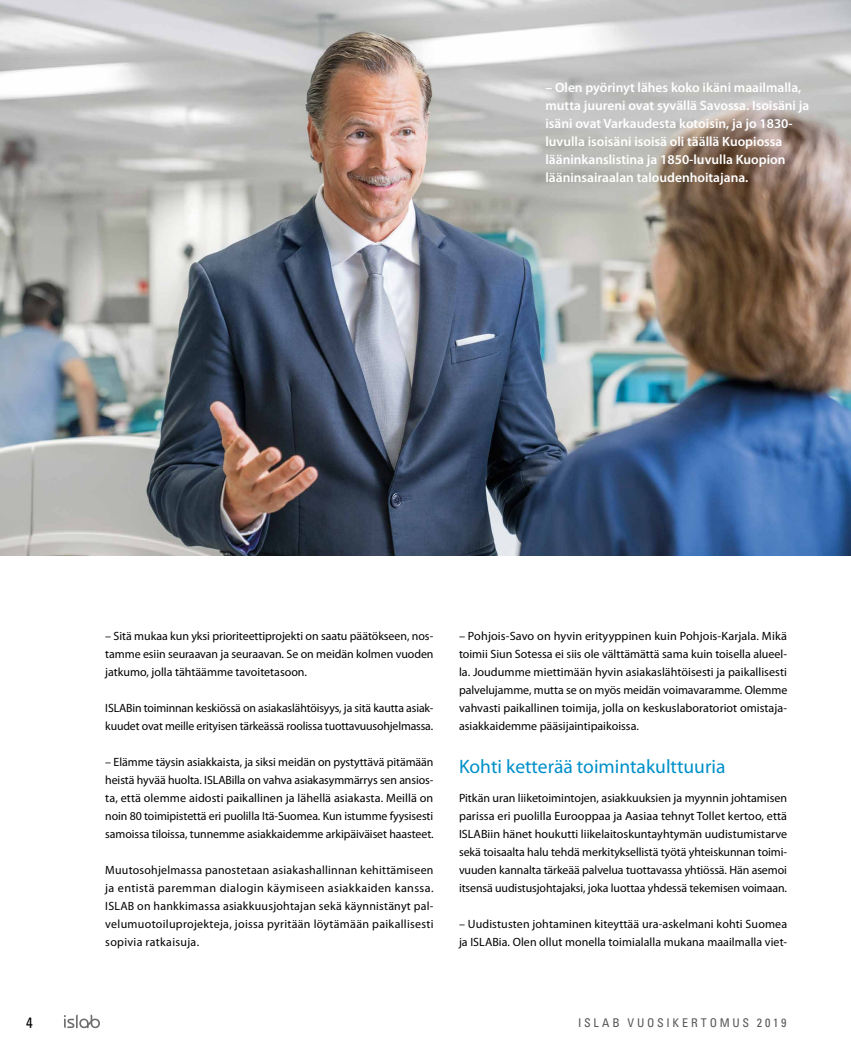
<style>
.page{position:relative;width:851px;height:1063px;background:#fff}
.page>*{position:absolute;margin:0;border:0;box-sizing:border-box;transform-origin:0 0}
.t1{font:19.5px "Myriad Pro";color:#0090c9}
.t2{font:condensed 15px "Univers LT Std";color:#000}
.t3{font:600 13.5px/18px "Myriad Pro";color:#fff}
.t4{font:12px/18px "Myriad Pro";color:#000;text-align:justify}
.t5{font:condensed 12px "Univers LT Std";letter-spacing:.23em;color:#575756}
</style>
<div class="page">
<img style="left:0;top:0;width:850px;height:556px">
<svg style="left:64px;top:1014px;width:36px;height:14px"></svg>
<p class="t3" style="left:545px;top:78px;width:265px">– Olen pyörinyt lähes koko ikäni maailmalla, mutta juureni ovat syvällä Savossa. Isoisäni ja isäni ovat Varkaudesta kotoisin, ja jo 1830- luvulla isoisäni isoisä oli täällä Kuopiossa lääninkanslistina ja 1850-luvulla Kuopion lääninsairaalan taloudenhoitajana.</p>
<p class="t4" style="left:105px;top:626px;width:330px">– Sitä mukaa kun yksi prioriteettiprojekti on saatu päätökseen, nos&shy;tamme esiin seuraavan ja seuraavan. Se on meidän kolmen vuoden jatkumo, jolla tähtäämme tavoitetasoon.</p>
<p class="t4" style="left:105px;top:698px;width:329px">ISLABin toiminnan keskiössä on asiakaslähtöisyys, ja sitä kautta asiak&shy;kuudet ovat meille erityisen tärkeässä roolissa tuottavuusohjelmassa.</p>
<p class="t4" style="left:105px;top:752px;width:330px">– Elämme täysin asiakkaista, ja siksi meidän on pystyttävä pitämään heistä hyvää huolta. ISLABilla on vahva asiakasymmärrys sen ansios&shy;ta, että olemme aidosti paikallinen ja lähellä asiakasta. Meillä on noin 80 toimipistettä eri puolilla Itä-Suomea. Kun istumme fyysisesti samoissa tiloissa, tunnemme asiakkaidemme arkipäiväiset haasteet.</p>
<p class="t4" style="left:105px;top:860px;width:330px">Muutosohjelmassa panostetaan asiakashallinnan kehittämiseen ja entistä paremman dialogin käymiseen asiakkaiden kanssa.<br>ISLAB on hankkimassa asiakkuusjohtajan sekä käynnistänyt pal&shy;velumuotoiluprojekteja, joissa pyritään löytämään paikallisesti sopivia ratkaisuja.</p>
<p class="t4" style="left:459px;top:626px;width:330px">– Pohjois-Savo on hyvin erityyppinen kuin Pohjois-Karjala. Mikä toimii Siun Sotessa ei siis ole välttämättä sama kuin toisella alueel&shy;la. Joudumme miettimään hyvin asiakaslähtöisesti ja paikallisesti palvelujamme, mutta se on myös meidän voimavaramme. Olemme vahvasti paikallinen toimija, jolla on keskuslaboratoriot omistaja&shy;asiakkaidemme pääsijaintipaikoissa.</p>
<h1 class="t1" style="left:459px;top:755px;width:268px">Kohti ketterää toimintakulttuuria</h1>
<p class="t4" style="left:459px;top:788px;width:330px">Pitkän uran liiketoimintojen, asiakkuuksien ja myynnin johtamisen parissa eri puolilla Eurooppaa ja Aasiaa tehnyt Tollet kertoo, että ISLABiin hänet houkutti liikelaitoskuntayhtymän uudistumistarve sekä toisaalta halu tehdä merkityksellistä työtä yhteiskunnan toimi&shy;vuuden kannalta tärkeää palvelua tuottavassa yhtiössä. Hän asemoi itsensä uudistusjohtajaksi, joka luottaa yhdessä tekemisen voimaan.</p>
<p class="t4" style="left:459px;top:914px;width:329px">– Uudistusten johtaminen kiteyttää ura-askelmani kohti Suomea ja ISLABia. Olen ollut monella toimialalla mukana maailmalla viet-</p>
<p class="t2" style="left:26px;top:1013px;width:8px">4</p>
<p class="t5" style="left:578px;top:1015px;width:210px">ISLAB VUOSIKERTOMUS 2019</p>
</div>
